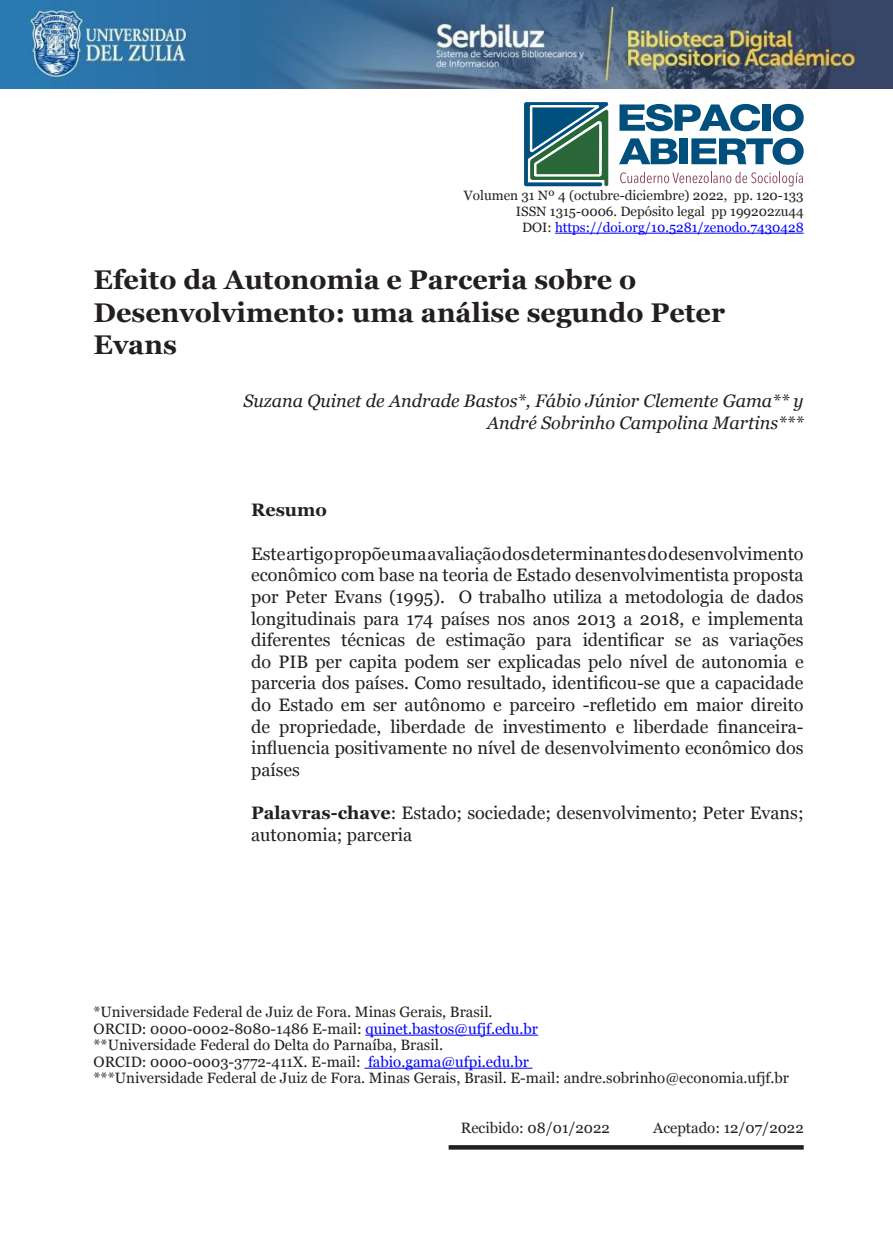
<style>
.page{position:relative;width:893px;height:1234px;background:#fff}
.page>*{position:absolute;margin:0;border:0;box-sizing:border-box;transform-origin:0 0}
.t1{font:700 27px/32.4px "Georgia";color:#231f20}
.t2{font:18px/21.6px "Georgia";color:#231f20;text-align:justify}
.t3{font:italic 18px/21.6px "Georgia";color:#231f20;text-align:right}
.t4{font:700 18px "Georgia";color:#231f20}
.t5{font:15px/16.5px "Georgia";color:#231f20}
.t6{font:13.5px/16.2px "Georgia";color:#231f20;text-align:right}
.s1{color:#00f}
.s2{font-weight:700}
</style>
<div class="page">
<svg style="left:524px;top:102px;width:84px;height:85px;background:#477e7b"></svg>
<svg style="left:619px;top:138px;width:59px;height:26px"></svg>
<div style="left:680px;top:138px;width:8px;height:26px;background:#004f7d"></div>
<svg style="left:691px;top:138px;width:113px;height:27px"></svg>
<svg style="left:619px;top:104px;width:141px;height:27px"></svg>
<div style="left:762px;top:104px;width:8px;height:27px;background:#004f7d"></div>
<svg style="left:773px;top:104px;width:31px;height:27px"></svg>
<svg style="left:620px;top:172px;width:183px;height:14px"></svg>
<svg style="left:449px;top:1145px;width:355px;height:4px"></svg>
<img style="left:0;top:0;width:893px;height:88px">
<hr style="left:555px;top:233px;width:249px;height:1px;background:#00f">
<hr style="left:365px;top:1034px;width:173px;height:1px;background:#00f">
<hr style="left:364px;top:1067px;width:168px;height:1px;background:#00f">
<p class="t6" style="left:464px;top:187px;width:341px">Volumen 31 Nº 4 (octubre-diciembre) 2022, pp. 120-133<br>ISSN 1315-0006. Depósito legal pp 199202zu44<br>DOI: <span class="s1">https://doi.org/10.5281/zenodo.7430428</span></p>
<h1 class="t1" style="left:94px;top:264px;width:633px">Efeito da Autonomia e Parceria sobre o<br>Desenvolvimento: uma análise segundo Peter<br>Evans</h1>
<p class="t3" style="left:243px;top:390px;width:562px">Suzana Quinet de Andrade Bastos*, Fábio Júnior Clemente Gama** y<br>André Sobrinho Campolina Martins***</p>
<p class="t4" style="left:251px;top:498px;width:77px">Resumo</p>
<p class="t2" style="left:251px;top:543px;width:554px">Este artigo propõe uma avaliação dos determinantes do desenvolvimento econômico com base na teoria de Estado desenvolvimentista proposta por Peter Evans (1995). O trabalho utiliza a metodologia de dados longitudinais para 174 países nos anos 2013 a 2018, e implementa diferentes técnicas de estimação para identificar se as variações do PIB per capita podem ser explicadas pelo nível de autonomia e parceria dos países. Como resultado, identificou-se que a capacidade do Estado em ser autônomo e parceiro -refletido em maior direito de propriedade, liberdade de investimento e liberdade financeira&shy;influencia positivamente no nível de desenvolvimento econômico dos países</p>
<p class="t2" style="left:251px;top:802px;width:554px"><span class="s2">Palavras-chave</span>: Estado; sociedade; desenvolvimento; Peter Evans; autonomia; parceria</p>
<p class="t5" style="left:94px;top:1003px;width:697px">*Universidade Federal de Juiz de Fora. Minas Gerais, Brasil.<br>ORCID: 0000-0002-8080-1486 E-mail: <span class="s1">quinet.bastos@ufjf.edu.br<br></span>**Universidade Federal do Delta do Parnaíba, Brasil.<br>ORCID: 0000-0003-3772-411X. E-mail: <span class="s1">fabio.gama@ufpi.edu.br<br></span>***Universidade Federal de Juiz de Fora. Minas Gerais, Brasil. E-mail: andre.sobrinho@economia.ufjf.br</p>
<p class="t5" style="left:461px;top:1119px;width:151px">Recibido: 08/01/2022</p>
<p class="t5" style="left:653px;top:1119px;width:152px">Aceptado: 12/07/2022</p>
</div>
